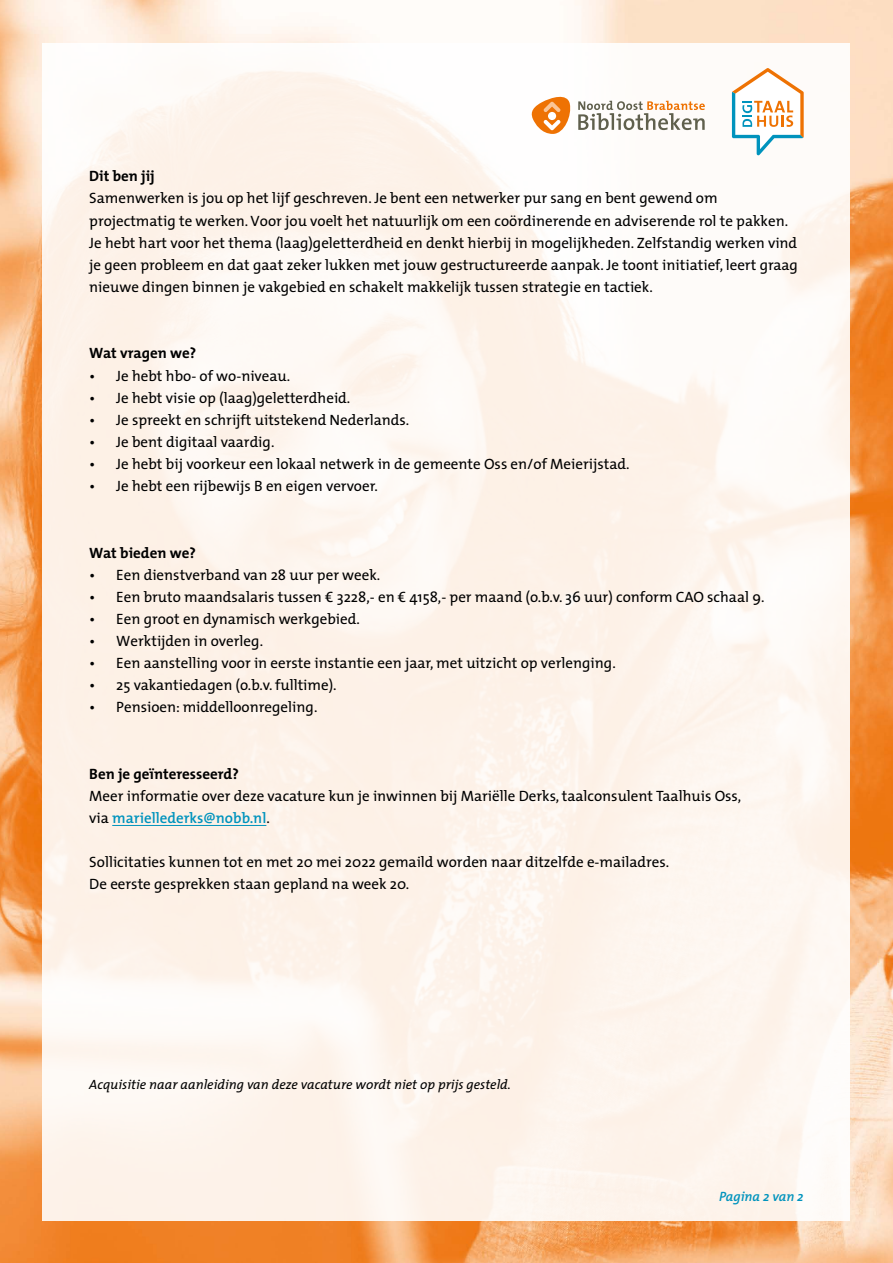
<style>
.page{position:relative;width:893px;height:1263px;background:#fff}
.page>*{position:absolute;margin:0;border:0;box-sizing:border-box;transform-origin:0 0}
.t1{font:15px/22.2px "The Mix";color:#000}
.t2{font:700 15px "The Mix";color:#000}
.t3{font:600 15px "The Mix";color:#0093bd}
.t4{font:italic 13.5px "The Mix";color:#000}
.t5{font:italic 600 13.5px "The Mix";color:#0093bd}
.s1{font-weight:400;color:#000}
</style>
<div class="page">
<img style="left:0;top:0;width:893px;height:1263px">
<div style="left:43px;top:43px;width:807px;height:1177px;background:linear-gradient(to bottom,#fef7f2,#fdf3ea)"></div>
<svg style="left:530px;top:93px;width:42px;height:41px"></svg>
<svg style="left:578px;top:101px;width:127px;height:29px"></svg>
<hr style="left:112px;top:825px;width:154px;height:1px;background:#0093bd">
<svg style="left:732px;top:68px;width:72px;height:87px"></svg>
<p class="t2" style="left:89px;top:164px;width:67px">Dit ben jij</p>
<p class="t1" style="left:89px;top:187px;width:710px">Samenwerken is jou op het lijf geschreven. Je bent een netwerker pur sang en bent gewend om projectmatig te werken. Voor jou voelt het natuurlijk om een coördinerende en adviserende rol te pakken.<br>Je hebt hart voor het thema (laag)geletterdheid en denkt hierbij in mogelijkheden. Zelfstandig werken vind je geen probleem en dat gaat zeker lukken met jouw gestructureerde aanpak. Je toont initiatief, leert graag nieuwe dingen binnen je vakgebied en schakelt makkelijk tussen strategie en tactiek.</p>
<p class="t2" style="left:89px;top:341px;width:108px">Wat vragen we?</p>
<p class="t1" style="left:89px;top:364px;width:202px">• Je hebt hbo- of wo-niveau.</p>
<p class="t1" style="left:89px;top:386px;width:263px">• Je hebt visie op (laag)geletterdheid.</p>
<p class="t1" style="left:89px;top:408px;width:322px">• Je spreekt en schrijft uitstekend Nederlands.</p>
<p class="t1" style="left:89px;top:430px;width:187px">• Je bent digitaal vaardig.</p>
<p class="t1" style="left:89px;top:452px;width:542px">• Je hebt bij voorkeur een lokaal netwerk in de gemeente Oss en/of Meierijstad.</p>
<p class="t1" style="left:89px;top:474px;width:290px">• Je hebt een rijbewijs B en eigen vervoer.</p>
<p class="t2" style="left:89px;top:540px;width:108px">Wat bieden we?</p>
<p class="t1" style="left:89px;top:563px;width:293px">• Een dienstverband van 28 uur per week.</p>
<p class="t1" style="left:89px;top:585px;width:677px">• Een bruto maandsalaris tussen € 3228,- en € 4158,- per maand (o.b.v. 36 uur) conform CAO schaal 9.</p>
<p class="t1" style="left:89px;top:607px;width:272px">• Een groot en dynamisch werkgebied.</p>
<p class="t1" style="left:89px;top:629px;width:175px">• Werktijden in overleg.</p>
<p class="t1" style="left:89px;top:651px;width:528px">• Een aanstelling voor in eerste instantie een jaar, met uitzicht op verlenging.</p>
<p class="t1" style="left:89px;top:674px;width:249px">• 25 vakantiedagen (o.b.v. fulltime).</p>
<p class="t1" style="left:89px;top:696px;width:230px">• Pensioen: middelloonregeling.</p>
<p class="t2" style="left:89px;top:761px;width:151px">Ben je geïnteresseerd?</p>
<p class="t1" style="left:89px;top:784px;width:653px">Meer informatie over deze vacature kun je inwinnen bij Mariëlle Derks, taalconsulent Taalhuis Oss,</p>
<p class="t3" style="left:89px;top:805px;width:182px"><span class="s1">via</span> mariellederks@nobb.nl<span class="s1">.</span></p>
<p class="t1" style="left:89px;top:851px;width:582px">Sollicitaties kunnen tot en met 20 mei 2022 gemaild worden naar ditzelfde e-mailadres.</p>
<p class="t1" style="left:89px;top:873px;width:321px">De eerste gesprekken staan gepland na week 20.</p>
<p class="t4" style="left:89px;top:1073px;width:423px">Acquisitie naar aanleiding van deze vacature wordt niet op prijs gesteld.</p>
<p class="t5" style="left:719px;top:1185px;width:86px">Pagina 2 van 2</p>
</div>
